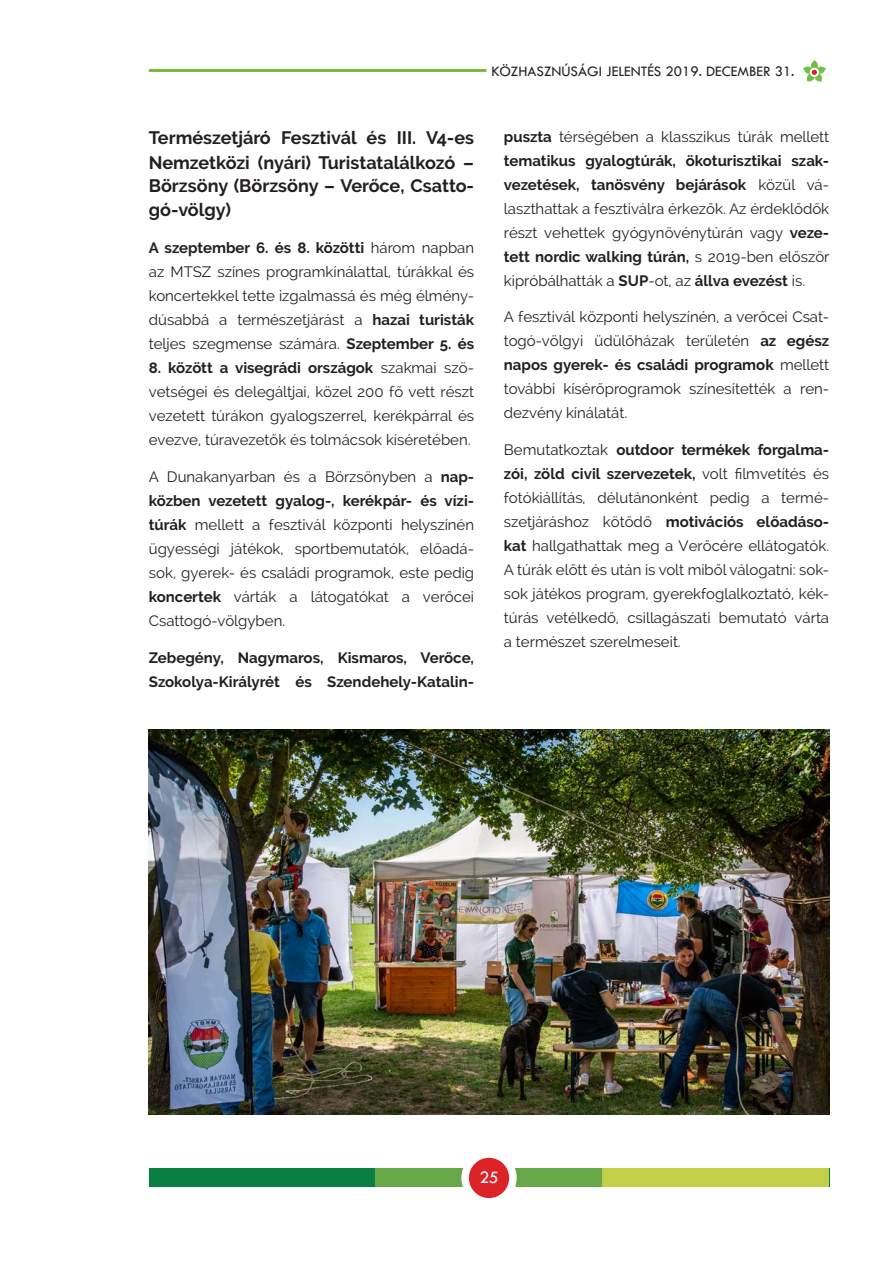
<style>
.page{position:relative;width:893px;height:1263px;background:#fff}
.page>*{position:absolute;margin:0;border:0;box-sizing:border-box;transform-origin:0 0}
.Kenyer{font:700 18px/24px "Raleway";color:#231f20;text-align:justify}
.t1{font:18px "Tw Cen";color:#fff}
.Kenyer-2{font:15px/24px "Raleway";color:#231f20;text-align:justify}
.Kenyer-3{font:700 15px/24px "Raleway";color:#231f20}
.t2{font:15px "Tw Cen";color:#231f20}
.s1{font-weight:700}
</style>
<div class="page">
<div style="left:149px;top:1168px;width:680px;height:19px;background:#097e42"></div>
<div style="left:376px;top:1168px;width:453px;height:19px;background:#66a748"></div>
<div style="left:602px;top:1168px;width:227px;height:19px;background:#c2cf47"></div>
<div style="left:465px;top:1154px;width:48px;height:48px;background:#dc2328;border-radius:50%"></div>
<div style="left:461px;top:1150px;width:56px;height:55px;border:8px solid #fff;border-radius:50%"></div>
<svg style="left:803px;top:60px;width:23px;height:22px"></svg>
<hr style="left:149px;top:69px;width:337px;height:3px;background:#7db843">
<img style="left:149px;top:729px;width:680px;height:385px">
<p class="t2" style="left:491px;top:62px;width:305px">KÖZHASZNÚSÁGI JELENTÉS 2019. DECEMBER 31.</p>
<p class="Kenyer" style="left:149px;top:126px;width:327px">Természetjáró Fesztivál és III. V4-es Nemzetközi (nyári) Turistatalálkozó – Börzsöny (Börzsöny – Verőce, Csatto&shy;gó-völgy)</p>
<p class="Kenyer-2" style="left:149px;top:236px;width:327px"><span class="s1">A szeptember 6. és 8. közötti</span> három napban az MTSZ színes programkínálattal, túrákkal és koncertekkel tette izgalmassá és még élmény&shy;dúsabbá a természetjárást a <span class="s1">hazai turisták </span>teljes szegmense számára. <span class="s1">Szeptember 5. és</span></p>
<p class="Kenyer-2" style="left:149px;top:356px;width:327px"><span class="s1">8. között a visegrádi országok</span> szakmai szö&shy;vetségei és delegáltjai, közel 200 fő vett részt vezetett túrákon gyalogszerrel, kerékpárral és evezve, túravezetők és tolmácsok kíséretében.</p>
<p class="Kenyer-2" style="left:149px;top:465px;width:327px">A Dunakanyarban és a Börzsönyben a <span class="s1">nap&shy;közben vezetett gyalog-, kerékpár- és vízi&shy;túrák</span> mellett a fesztivál központi helyszínén ügyességi játékok, sportbemutatók, előadá&shy;sok, gyerek- és családi programok, este pedig <span class="s1">koncertek</span> várták a látogatókat a verőcei Csattogó-völgyben.</p>
<p class="Kenyer-3" style="left:149px;top:646px;width:327px">Zebegény, Nagymaros, Kismaros, Verőce,<br>Szokolya-Királyrét és Szendehely-Katalin-</p>
<p class="Kenyer-2" style="left:504px;top:124px;width:327px"><span class="s1">puszta</span> térségében a klasszikus túrák mellett <span class="s1">tematikus gyalogtúrák, ökoturisztikai szak&shy;vezetések, tanösvény bejárások</span> közül vá&shy;laszthattak a fesztiválra érkezők. Az érdeklődők részt vehettek gyógynövénytúrán vagy <span class="s1">veze&shy;tett nordic walking túrán,</span> s 2019-ben először kipróbálhatták a <span class="s1">SUP</span>-ot, az <span class="s1">állva evezést</span> is.</p>
<p class="Kenyer-2" style="left:504px;top:305px;width:327px">A fesztivál központi helyszínén, a verőcei Csat&shy;togó-völgyi üdülőházak területén <span class="s1">az egész napos gyerek- és családi programok</span> mellett további kísérőprogramok színesítették a ren&shy;dezvény kínálatát.</p>
<p class="Kenyer-2" style="left:504px;top:438px;width:327px">Bemutatkoztak <span class="s1">outdoor termékek forgalma&shy;zói, zöld civil szervezetek,</span> volt filmvetítés és fotókiállítás, délutánonként pedig a termé&shy;szetjáráshoz kötődő <span class="s1">motivációs előadáso&shy;kat</span> hallgathattak meg a Verőcére ellátogatók.<br>A túrák előtt és után is volt miből válogatni: sok&shy;sok játékos program, gyerekfoglalkoztató, kék&shy;túrás vetélkedő, csillagászati bemutató várta a természet szerelmeseit.</p>
<p class="t1" style="left:479px;top:1167px;width:21px">25</p>
</div>
